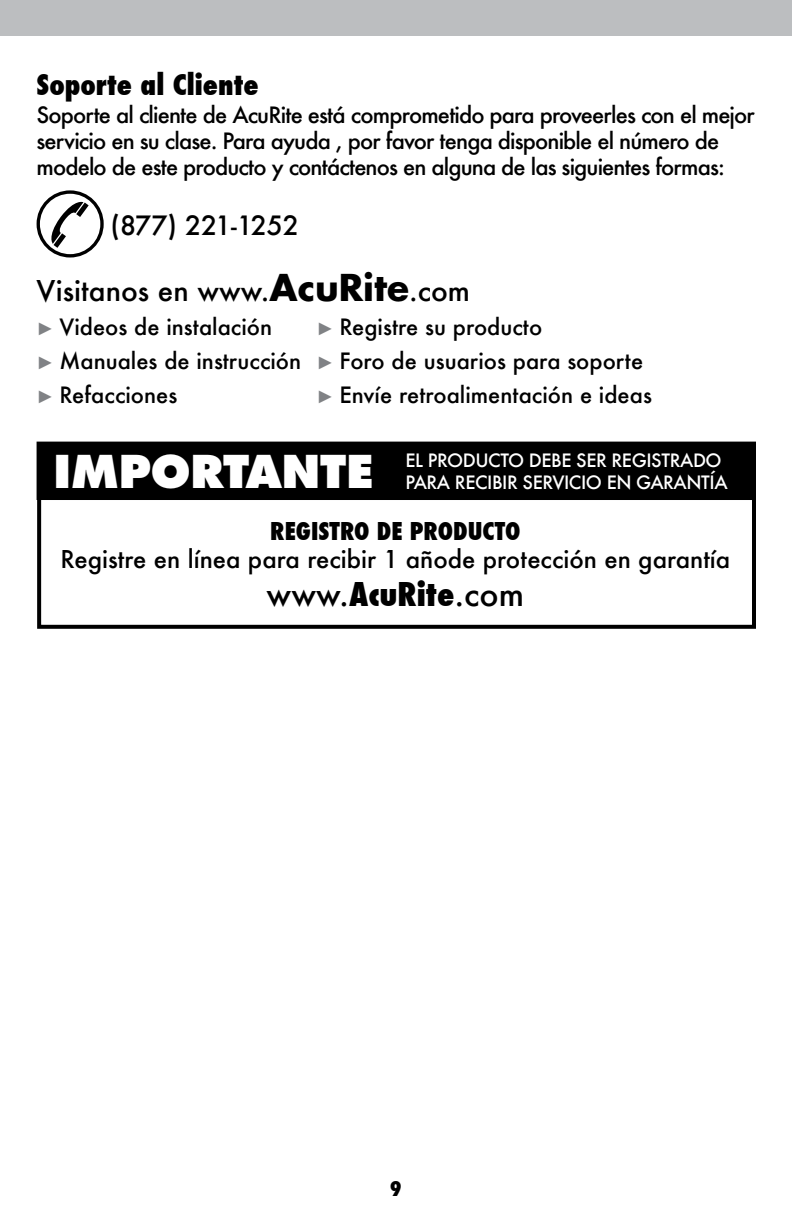
<style>
.page{position:relative;width:792px;height:1224px;background:#fff}
.page>*{position:absolute;margin:0;border:0;box-sizing:border-box;transform-origin:0 0}
.t1{font:800 44px "Futura";color:#fff}
.t2{font:500 32px "Futura";color:#000}
.t3{font:500 28px "Futura";color:#000}
.t4{font:800 condensed 28px "Futura";color:#000}
.t5{font:500 26px "Futura";color:#000}
.t6{font:500 24px "Futura";color:#000}
.t7{font:800 condensed 24px "Futura";color:#000}
.t8{font:500 22px/26px "Futura";letter-spacing:-.04em;color:#000}
.t9{font:500 22px/34px "Futura";color:#000}
.t10{font:800 condensed 20px "Futura";color:#000}
.t11{font:500 18px/22px "Futura";letter-spacing:-.025em;color:#fff}
.s1{font-weight:700;font-size:36px}
.s2{font-family:"Arial";font-weight:400;font-size:18px;color:#808285}
.s3{font-weight:800;font-stretch:condensed}
</style>
<div class="page">
<div style="left:0;top:0;width:792px;height:36px;background:#bcbec0"></div>
<svg style="left:47px;top:198px;width:42px;height:50px"></svg>
<div style="left:37px;top:190px;width:67px;height:68px;border:3px solid #000;border-radius:50%"></div>
<div style="left:39px;top:444px;width:715px;height:54px;background:#000"></div>
<div style="left:37px;top:442px;width:719px;height:58px;border:4px solid #000"></div>
<div style="left:37px;top:496px;width:719px;height:133px;border:4px solid #000"></div>
<p class="t4" style="left:37px;top:66px;width:224px">Soporte al Cliente</p>
<p class="t8" style="left:37px;top:102px;width:720px">Soporte al cliente de AcuRite está comprometido para proveerles con el mejor servicio en su clase. Para ayuda , por favor tenga disponible el número de modelo de este producto y contáctenos en alguna de las siguientes formas:</p>
<p class="t5" style="left:111px;top:208px;width:190px">(877) 221-1252</p>
<p class="t3" style="left:37px;top:271px;width:435px">Visitanos en www.<span class="s1">AcuRite</span>.com</p>
<p class="t9" style="left:37px;top:310px;width:237px"><span class="s2">►</span> Videos de instalación</p>
<p class="t9" style="left:37px;top:310px;width:608px;text-indent:280px"><span class="s2">►</span> Registre su producto<br><span class="s2">►</span> Manuales de instrucción <span class="s2">►</span> Foro de usuarios para soporte <span class="s2">►</span> Refacciones</p>
<p class="t9" style="left:317px;top:378px;width:337px"><span class="s2">►</span> Envíe retroalimentación e ideas</p>
<h1 class="t1" style="left:53px;top:445px;width:322px">IMPORTANTE</h1>
<p class="t11" style="left:405px;top:449px;width:324px">EL PRODUCTO DEBE SER REGISTRADO<br>PARA RECIBIR SERVICIO EN GARANTÍA</p>
<p class="t7" style="left:270px;top:515px;width:252px">REGISTRO DE PRODUCTO</p>
<p class="t6" style="left:60px;top:543px;width:671px">Registre en línea para recibir 1 añode protección en garantía</p>
<h2 class="t2" style="left:267px;top:572px;width:259px">www.<span class="s3">AcuRite</span>.com</h2>
<p class="t10" style="left:390px;top:1175px;width:14px">9</p>
</div>
